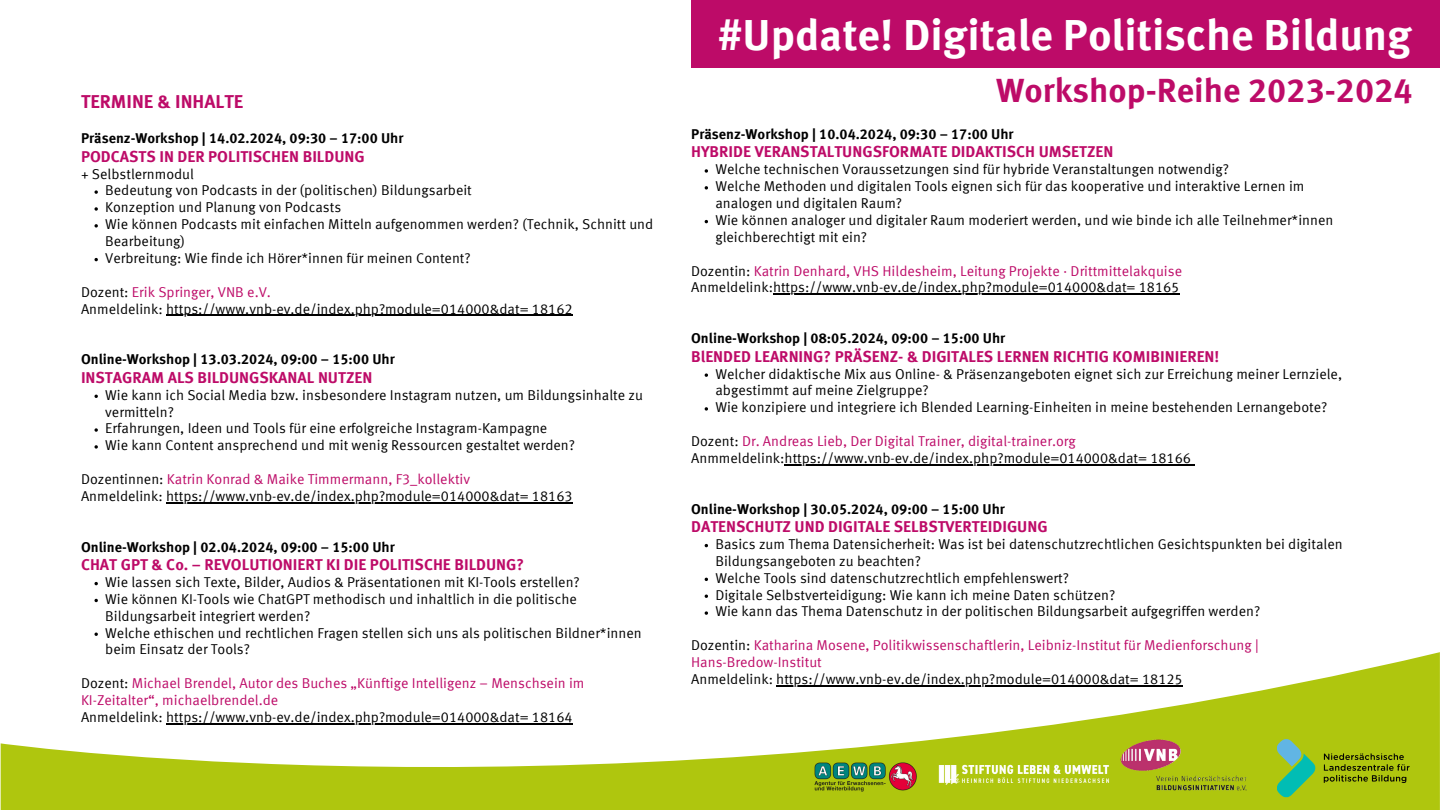
<style>
.page{position:relative;width:1440px;height:810px;background:#fff}
.page>*{position:absolute;margin:0;border:0;box-sizing:border-box;transform-origin:0 0}
.t1{font:700 43.58px "Meta Offc";color:#fff}
.t2{font:700 33.67px "Meta Offc";color:#bd0b68}
.t3{font:700 18.75px "Meta Offc";color:#bd0b68}
.t4{font:700 15.75px "Meta Offc";color:#bd0b68}
.t5{font:14.25px/16.9px "Meta Offc Norm";color:#000}
.t6{font:14.25px "Meta Offc Norm";color:#bd0b68}
.t7{font:700 14.25px "Meta Offc";color:#000}
.s1{color:#000}
</style>
<div class="page">
<div style="left:691px;top:0;width:749px;height:67px;background:#bd0b68"></div>
<svg style="left:1px;top:652px;width:1439px;height:158px"></svg>
<svg style="left:1277px;top:739px;width:38px;height:58px;background:#63bf6f"></svg>
<svg style="left:1324px;top:753px;width:86px;height:30px;background:#889a0b"></svg>
<img style="left:1118px;top:738px;width:129px;height:52px">
<img style="left:815px;top:762px;width:102px;height:30px">
<svg style="left:94px;top:190px;width:4px;height:4px"></svg>
<svg style="left:94px;top:207px;width:4px;height:4px"></svg>
<svg style="left:94px;top:224px;width:4px;height:4px"></svg>
<svg style="left:94px;top:258px;width:4px;height:3px"></svg>
<svg style="left:94px;top:395px;width:4px;height:3px"></svg>
<svg style="left:94px;top:428px;width:4px;height:4px"></svg>
<svg style="left:94px;top:445px;width:4px;height:4px"></svg>
<svg style="left:94px;top:582px;width:4px;height:3px"></svg>
<svg style="left:94px;top:599px;width:4px;height:3px"></svg>
<svg style="left:94px;top:633px;width:4px;height:3px"></svg>
<hr style="left:166px;top:315px;width:407px;height:1px;background:#000">
<hr style="left:166px;top:502px;width:407px;height:1px;background:#000">
<hr style="left:166px;top:723px;width:407px;height:1px;background:#000">
<svg style="left:705px;top:169px;width:3px;height:4px"></svg>
<svg style="left:705px;top:186px;width:3px;height:4px"></svg>
<svg style="left:705px;top:373px;width:3px;height:4px"></svg>
<svg style="left:705px;top:407px;width:3px;height:4px"></svg>
<svg style="left:705px;top:611px;width:3px;height:4px"></svg>
<hr style="left:773px;top:294px;width:406px;height:1px;background:#000">
<hr style="left:785px;top:464px;width:406px;height:1px;background:#000">
<hr style="left:776px;top:685px;width:407px;height:1px;background:#000">
<img style="left:931px;top:757px;width:187px;height:35px">
<p class="t3" style="left:81px;top:94px;width:164px">TERMINE &amp; INHALTE</p>
<p class="t7" style="left:81px;top:132px;width:324px">Präsenz-Workshop | 14.02.2024, 09:30 – 17:00 Uhr</p>
<p class="t4" style="left:81px;top:150px;width:285px">PODCASTS IN DER POLITISCHEN BILDUNG</p>
<p class="t5" style="left:81px;top:167px;width:115px">+ Selbstlernmodul</p>
<p class="t5" style="left:105px;top:183px;width:368px">Bedeutung von Podcasts in der (politischen) Bildungsarbeit</p>
<p class="t5" style="left:105px;top:200px;width:238px">Konzeption und Planung von Podcasts</p>
<p class="t5" style="left:105px;top:217px;width:550px">Wie können Podcasts mit einfachen Mitteln aufgenommen werden? (Technik, Schnitt und<br>Bearbeitung)</p>
<p class="t5" style="left:105px;top:251px;width:367px">Verbreitung: Wie finde ich Hörer*innen für meinen Content?</p>
<p class="t6" style="left:81px;top:286px;width:192px"><span class="s1">Dozent:</span> Erik Springer, VNB e.V.</p>
<p class="t5" style="left:81px;top:302px;width:493px">Anmeldelink: https://www.vnb-ev.de/index.php?module=014000&amp;dat= 18162</p>
<p class="t7" style="left:81px;top:353px;width:315px">Online-Workshop | 13.03.2024, 09:00 – 15:00 Uhr</p>
<p class="t4" style="left:81px;top:371px;width:293px">INSTAGRAM ALS BILDUNGSKANAL NUTZEN</p>
<p class="t5" style="left:105px;top:388px;width:539px">Wie kann ich Social Media bzw. insbesondere Instagram nutzen, um Bildungsinhalte zu vermitteln?</p>
<p class="t5" style="left:105px;top:421px;width:444px">Erfahrungen, Ideen und Tools für eine erfolgreiche Instagram-Kampagne</p>
<p class="t5" style="left:105px;top:438px;width:471px">Wie kann Content ansprechend und mit wenig Ressourcen gestaltet werden?</p>
<p class="t6" style="left:81px;top:473px;width:391px"><span class="s1">Dozentinnen:</span> Katrin Konrad &amp; Maike Timmermann, F3_kollektiv</p>
<p class="t5" style="left:81px;top:489px;width:493px">Anmeldelink: https://www.vnb-ev.de/index.php?module=014000&amp;dat= 18163</p>
<p class="t7" style="left:81px;top:541px;width:315px">Online-Workshop | 02.04.2024, 09:00 – 15:00 Uhr</p>
<p class="t4" style="left:81px;top:558px;width:445px">CHAT GPT &amp; Co. – REVOLUTIONIERT KI DIE POLITISCHE BILDUNG?</p>
<p class="t5" style="left:105px;top:575px;width:476px">Wie lassen sich Texte, Bilder, Audios &amp; Präsentationen mit KI-Tools erstellen?</p>
<p class="t5" style="left:105px;top:592px;width:473px">Wie können KI-Tools wie ChatGPT methodisch und inhaltlich in die politische<br>Bildungsarbeit integriert werden?</p>
<p class="t5" style="left:105px;top:626px;width:538px">Welche ethischen und rechtlichen Fragen stellen sich uns als politischen Bildner*innen beim Einsatz der Tools?</p>
<p class="t6" style="left:81px;top:677px;width:505px"><span class="s1">Dozent:</span> Michael Brendel, Autor des Buches „Künftige Intelligenz – Menschsein im</p>
<p class="t6" style="left:81px;top:694px;width:199px">KI-Zeitalter“, michaelbrendel.de</p>
<p class="t5" style="left:81px;top:710px;width:493px">Anmeldelink: https://www.vnb-ev.de/index.php?module=014000&amp;dat= 18164</p>
<p class="t1" style="left:718px;top:17px;width:696px">#Update! Digitale Politische Bildung</p>
<p class="t2" style="left:996px;top:76px;width:418px">Workshop-Reihe 2023-2024</p>
<p class="t7" style="left:691px;top:128px;width:324px">Präsenz-Workshop | 10.04.2024, 09:30 – 17:00 Uhr</p>
<p class="t4" style="left:691px;top:146px;width:424px">HYBRIDE VERANSTALTUNGSFORMATE DIDAKTISCH UMSETZEN</p>
<p class="t5" style="left:715px;top:162px;width:515px">Welche technischen Voraussetzungen sind für hybride Veranstaltungen notwendig?</p>
<p class="t5" style="left:715px;top:179px;width:591px">Welche Methoden und digitalen Tools eignen sich für das kooperative und interaktive Lernen im analogen und digitalen Raum?</p>
<p class="t5" style="left:715px;top:213px;width:620px">Wie können analoger und digitaler Raum moderiert werden, und wie binde ich alle Teilnehmer*innen gleichberechtigt mit ein?</p>
<p class="t6" style="left:691px;top:265px;width:492px"><span class="s1">Dozentin:</span> Katrin Denhard, VHS Hildesheim, Leitung Projekte · Drittmittelakquise</p>
<p class="t5" style="left:691px;top:280px;width:490px">Anmeldelink:https://www.vnb-ev.de/index.php?module=014000&amp;dat= 18165</p>
<p class="t7" style="left:691px;top:332px;width:316px">Online-Workshop | 08:05.2024, 09:00 – 15:00 Uhr</p>
<p class="t4" style="left:691px;top:350px;width:530px">BlENDED LEARNING? PRÄSENZ- &amp; DIGITALES LERNEN RICHTIG KOMIBINIEREN!</p>
<p class="t5" style="left:715px;top:366px;width:628px">Welcher didaktische Mix aus Online- &amp; Präsenzangeboten eignet sich zur Erreichung meiner Lernziele, abgestimmt auf meine Zielgruppe?</p>
<p class="t5" style="left:715px;top:400px;width:614px">Wie konzipiere und integriere ich Blended Learning-Einheiten in meine bestehenden Lernangebote?</p>
<p class="t6" style="left:691px;top:435px;width:386px"><span class="s1">Dozent:</span> Dr. Andreas Lieb, Der Digital Trainer, digital-trainer.org</p>
<p class="t5" style="left:691px;top:451px;width:501px">Anmmeldelink:https://www.vnb-ev.de/index.php?module=014000&amp;dat= 18166</p>
<p class="t7" style="left:691px;top:503px;width:315px">Online-Workshop | 30.05.2024, 09:00 – 15:00 Uhr</p>
<p class="t4" style="left:691px;top:520px;width:358px">DATENSCHUTZ UND DIGITALE SELBSTVERTEIDIGUNG</p>
<p class="t5" style="left:715px;top:537px;width:629px">Basics zum Thema Datensicherheit: Was ist bei datenschutzrechtlichen Gesichtspunkten bei digitalen<br>Bildungsangeboten zu beachten?</p>
<p class="t5" style="left:715px;top:571px;width:355px">Welche Tools sind datenschutzrechtlich empfehlenswert?</p>
<p class="t5" style="left:715px;top:588px;width:402px">Digitale Selbstverteidigung: Wie kann ich meine Daten schützen?</p>
<p class="t5" style="left:715px;top:604px;width:546px">Wie kann das Thema Datenschutz in der politischen Bildungsarbeit aufgegriffen werden?</p>
<p class="t6" style="left:691px;top:639px;width:569px"><span class="s1">Dozentin:</span> Katharina Mosene, Politikwissenschaftlerin, Leibniz-Institut für Medienforschung |</p>
<p class="t6" style="left:691px;top:656px;width:132px">Hans-Bredow-Institut</p>
<p class="t5" style="left:691px;top:672px;width:493px">Anmeldelink: https://www.vnb-ev.de/index.php?module=014000&amp;dat= 18125</p>
</div>
